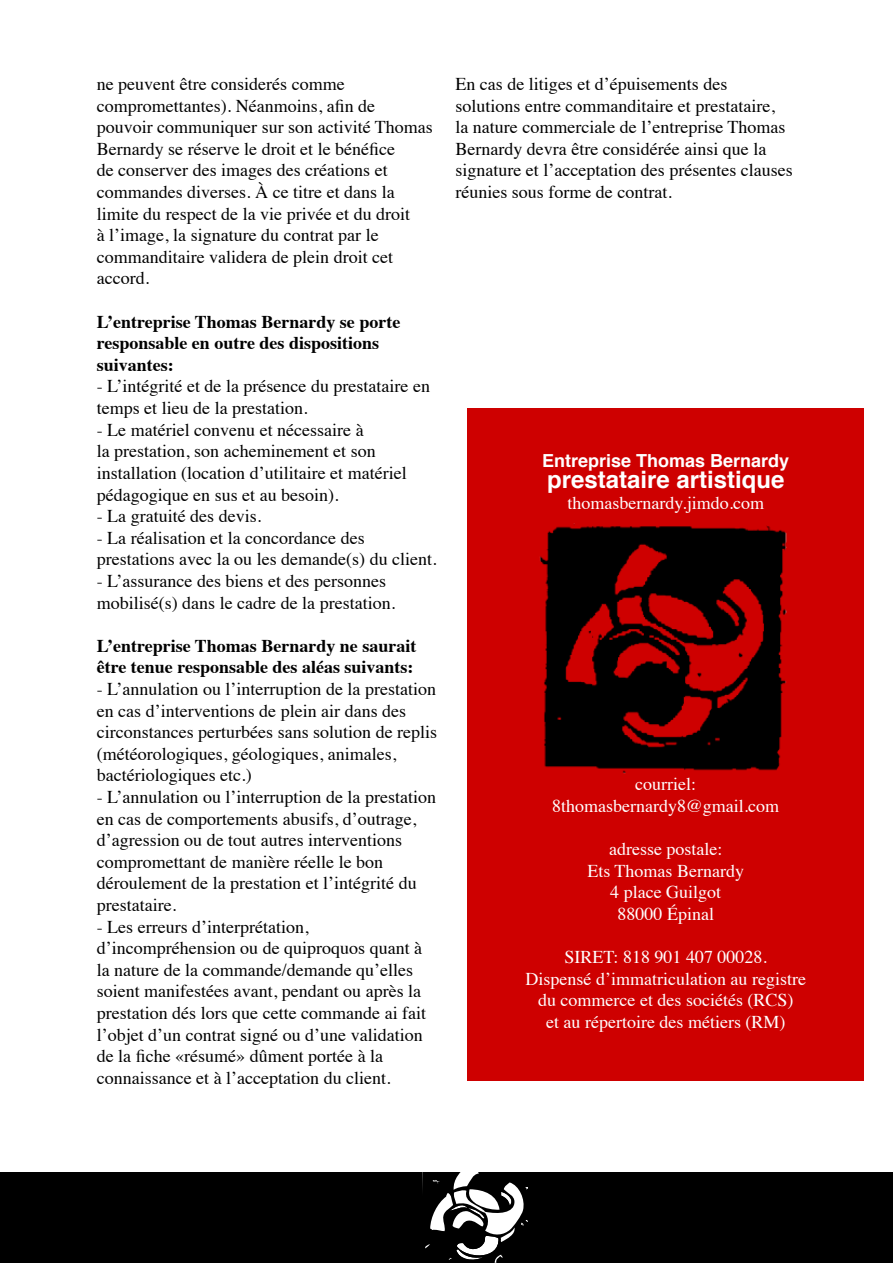
<style>
.page{position:relative;width:893px;height:1263px;background:#fff}
.page>*{position:absolute;margin:0;border:0;box-sizing:border-box;transform-origin:0 0}
.t1{font:700 24px "Helvetica";color:#fff}
.t2{font:18px/21.6px "Times";color:#000}
.t3{font:18px/21.6px "Times";color:#fff;text-align:center}
.t4{font:700 18px/21.6px "Times";color:#000}
.t5{font:700 18px "Helvetica";color:#fff}
</style>
<div class="page">
<div style="left:0;top:1172px;width:893px;height:91px;background:#000"></div>
<svg style="left:425px;top:1172px;width:102px;height:91px"></svg>
<div style="left:467px;top:409px;width:397px;height:672px;background:#ce0000"></div>
<img style="left:539px;top:523px;width:248px;height:251px">
<p class="t2" style="left:97px;top:72px;width:338px">ne peuvent être considerés comme compromettantes). Néanmoins, afin de pouvoir communiquer sur son activité Thomas Bernardy se réserve le droit et le bénéfice<br>de conserver des images des créations et commandes diverses. À ce titre et dans la limite du respect de la vie privée et du droit<br>à l’image, la signature du contrat par le commanditaire validera de plein droit cet accord.</p>
<p class="t4" style="left:97px;top:309px;width:305px">L’entreprise Thomas Bernardy se porte responsable en outre des dispositions suivantes:</p>
<p class="t2" style="left:97px;top:374px;width:335px">- L’intégrité et de la présence du prestataire en temps et lieu de la prestation.</p>
<p class="t2" style="left:97px;top:417px;width:311px">- Le matériel convenu et nécessaire à<br>la prestation, son acheminement et son installation (location d’utilitaire et matériel pédagogique en sus et au besoin).</p>
<p class="t2" style="left:97px;top:504px;width:166px">- La gratuité des devis.</p>
<p class="t2" style="left:97px;top:525px;width:341px">- La réalisation et la concordance des prestations avec la ou les demande(s) du client.</p>
<p class="t2" style="left:97px;top:568px;width:300px">- L’assurance des biens et des personnes mobilisé(s) dans le cadre de la prestation.</p>
<p class="t4" style="left:97px;top:633px;width:321px">L’entreprise Thomas Bernardy ne saurait être tenue responsable des aléas suivants:</p>
<p class="t2" style="left:97px;top:676px;width:342px">- L’annulation ou l’interruption de la prestation en cas d’interventions de plein air dans des circonstances perturbées sans solution de replis (météorologiques, géologiques, animales, bactériologiques etc.)</p>
<p class="t2" style="left:97px;top:784px;width:341px">- L’annulation ou l’interruption de la prestation en cas de comportements abusifs, d’outrage, d’agression ou de tout autres interventions compromettant de manière réelle le bon déroulement de la prestation et l’intégrité du prestataire.</p>
<p class="t2" style="left:97px;top:914px;width:331px">- Les erreurs d’interprétation, d’incompréhension ou de quiproquos quant à la nature de la commande/demande qu’elles soient manifestées avant, pendant ou après la prestation dés lors que cette commande ai fait l’objet d’un contrat signé ou d’une validation de la fiche «résumé» dûment portée à la connaissance et à l’acceptation du client.</p>
<p class="t2" style="left:455px;top:72px;width:339px">En cas de litiges et d’épuisements des solutions entre commanditaire et prestataire,<br>la nature commerciale de l’entreprise Thomas Bernardy devra être considérée ainsi que la signature et l’acceptation des présentes clauses réunies sous forme de contrat.</p>
<p class="t5" style="left:542px;top:446px;width:249px">Entreprise Thomas Bernardy</p>
<h1 class="t1" style="left:547px;top:460px;width:239px">prestataire artistique</h1>
<p class="t3" style="left:567px;top:491px;width:198px">thomasbernardy.jimdo.com</p>
<p class="t3" style="left:552px;top:772px;width:229px">courriel:<br>8thomasbernardy8@gmail.com</p>
<p class="t3" style="left:587px;top:836px;width:158px">adresse postale:<br>Ets Thomas Bernardy<br>4 place Guilgot<br>88000 Épinal</p>
<p class="t3" style="left:526px;top:944px;width:282px">SIRET: 818 901 407 00028.<br>Dispensé d’immatriculation au registre du commerce et des sociétés (RCS)<br>et au répertoire des métiers (RM)</p>
</div>
